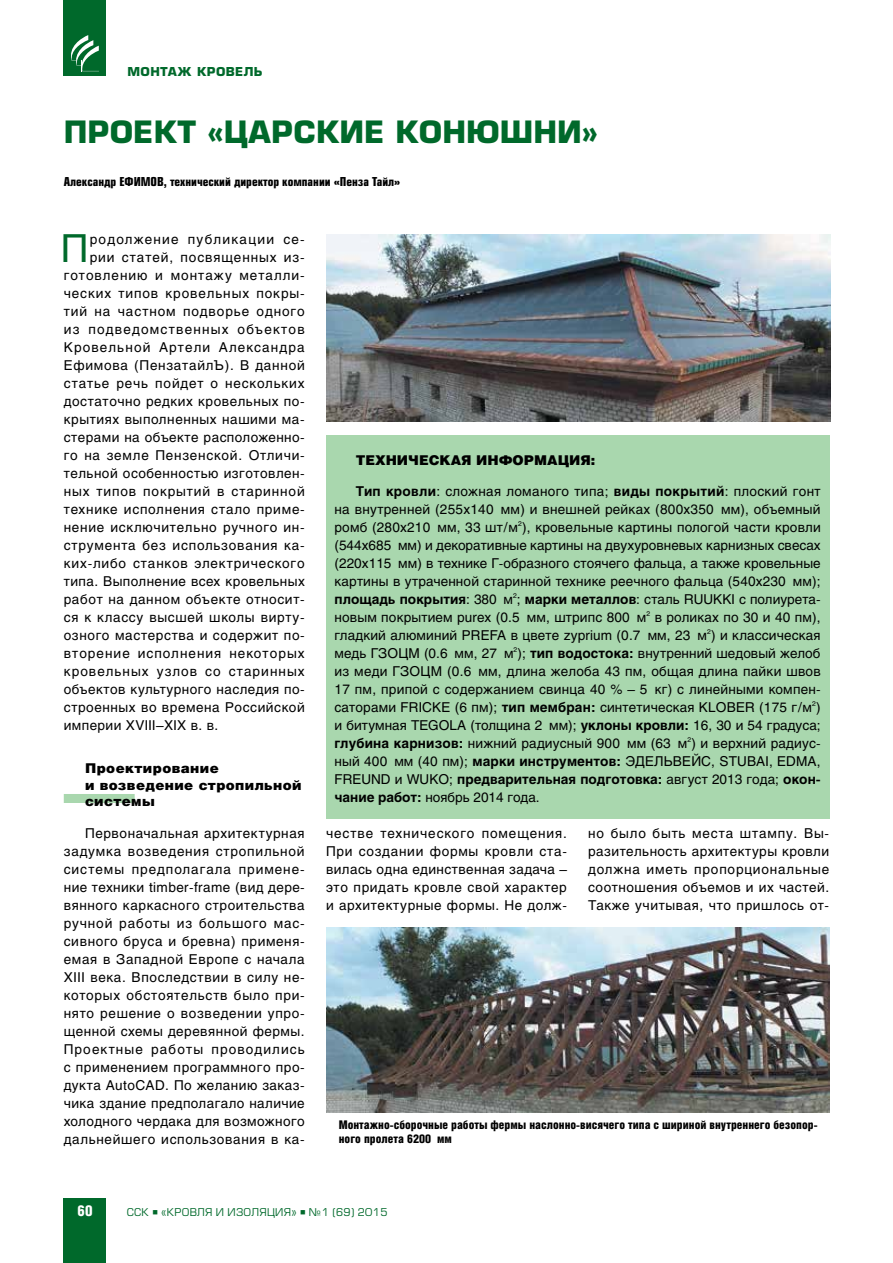
<style>
.page{position:relative;width:893px;height:1263px;background:#fff}
.page>*{position:absolute;margin:0;border:0;box-sizing:border-box;transform-origin:0 0}
.t1{font:38.25px "Helios";color:#00692b}
.t2{font:700 30px "Europe";color:#00692b}
.t3{font:900 15px "Helios Cond";color:#fff}
.t4{font:13.5px/18px "Helios";letter-spacing:.05em;color:#000;text-align:justify}
.t5{font:13.5px "Helios";letter-spacing:.03em;color:#000}
.t6{font:13.5px "Helios";letter-spacing:.075em;color:#000}
.t7{font:13.5px "Helios";letter-spacing:.09em;color:#000}
.t8{font:900 13.5px/16.2px "Helios";letter-spacing:.03em;color:#000}
.t9{font:13.5px "Helios";letter-spacing:.07em;color:#000}
.t10{font:13.5px "Helios";letter-spacing:.085em;color:#000}
.t11{font:900 13.5px "Helios";color:#000}
.t12{font:900 12px/14.4px "Helios Cond";color:#000}
.t13{font:700 12px "Europe Cond";color:#000}
.t14{font:700 12px "Europe";letter-spacing:.03em;color:#00692b}
.t15{font:10.5px "Europe";letter-spacing:.03em;color:#00692b}
.s1{font-weight:700}
</style>
<div class="page">
<div style="left:64px;top:1198px;width:42px;height:65px;background:#00692b"></div>
<div style="left:64px;top:0;width:42px;height:76px;background:#00692b"></div>
<svg style="left:71px;top:35px;width:28px;height:36px"></svg>
<div style="left:64px;top:794px;width:71px;height:9px;background:#a9d7ae"></div>
<div style="left:326px;top:435px;width:503px;height:384px;background:#a9d7ae"></div>
<img style="left:326px;top:235px;width:504px;height:186px">
<img style="left:326px;top:927px;width:503px;height:186px">
<p class="t14" style="left:128px;top:64px;width:137px">монтаж кровель</p>
<h2 class="t2" style="left:64px;top:114px;width:536px">ПРОЕКТ «ЦАРСКИЕ КОНЮШНИ»</h2>
<p class="t13" style="left:64px;top:174px;width:338px">Александр Ефимов, технический директор компании «Пенза Тайл»</p>
<h1 class="t1" style="left:61px;top:225px;width:29px">П</h1>
<p class="t7" style="left:90px;top:231px;width:216px">родолжение публикации се‑</p>
<p class="t4" style="left:90px;top:248px;width:217px">рии статей, посвященных из‑</p>
<p class="t9" style="left:64px;top:267px;width:242px">готовлению и монтажу металли‑</p>
<p class="t4" style="left:64px;top:284px;width:242px">ческих типов кровельных покры‑</p>
<p class="t4" style="left:64px;top:302px;width:242px">тий на частном подворье одного</p>
<p class="t7" style="left:64px;top:321px;width:242px">из подведомственных объектов</p>
<p class="t10" style="left:64px;top:339px;width:242px">Кровельной Артели Александра</p>
<p class="t4" style="left:64px;top:356px;width:242px">Ефимова (ПензатайлЪ). В данной</p>
<p class="t4" style="left:64px;top:374px;width:242px">статье речь пойдет о нескольких</p>
<p class="t4" style="left:64px;top:392px;width:242px">достаточно редких кровельных по‑</p>
<p class="t4" style="left:64px;top:410px;width:242px">крытиях выполненных нашими ма‑</p>
<p class="t5" style="left:64px;top:429px;width:242px">стерами на объекте расположенно‑</p>
<p class="t4" style="left:64px;top:446px;width:242px">го на земле Пензенской. Отличи‑</p>
<p class="t4" style="left:64px;top:464px;width:242px">тельной особенностью изготовлен‑</p>
<p class="t4" style="left:64px;top:482px;width:242px">ных типов покрытий в старинной</p>
<p class="t4" style="left:64px;top:500px;width:242px">технике исполнения стало приме‑</p>
<p class="t4" style="left:64px;top:518px;width:242px">нение исключительно ручного ин‑</p>
<p class="t4" style="left:64px;top:536px;width:242px">струмента без использования ка‑</p>
<p class="t4" style="left:64px;top:554px;width:242px">ких‑либо станков электрического</p>
<p class="t5" style="left:64px;top:573px;width:243px">типа. Выполнение всех кровельных</p>
<p class="t4" style="left:64px;top:590px;width:242px">работ на данном объекте относит‑</p>
<p class="t4" style="left:64px;top:608px;width:242px">ся к классу высшей школы вирту‑</p>
<p class="t4" style="left:64px;top:626px;width:242px">озного мастерства и содержит по‑</p>
<p class="t6" style="left:64px;top:645px;width:242px">вторение исполнения некоторых</p>
<p class="t6" style="left:64px;top:663px;width:242px">кровельных узлов со старинных</p>
<p class="t5" style="left:64px;top:681px;width:242px">объектов культурного наследия по‑</p>
<p class="t4" style="left:64px;top:698px;width:242px">строенных во времена Российской</p>
<p class="t5" style="left:64px;top:717px;width:156px">империи XVIII–XIX в. в.</p>
<p class="t8" style="left:85px;top:760px;width:218px">Проектирование<br>и возведение стропильной системы</p>
<p class="t4" style="left:64px;top:824px;width:243px;text-indent:21px">Первоначальная архитектурная задумка возведения стропильной системы предполагала примене‑ ние техники timber-frame (вид дере‑ вянного каркасного строительства ручной работы из большого мас‑ сивного бруса и бревна) применя‑ емая в Западной Европе с начала XIII века. Впоследствии в силу не‑ которых обстоятельств было при‑ нято решение о возведении упро‑ щенной схемы деревянной фермы.<br>Проектные работы проводились с применением программного про‑ дукта AutoCAD. По желанию заказ‑ чика здание предполагало наличие холодного чердака для возможного дальнейшего использования в ка‑</p>
<p class="t4" style="left:326px;top:824px;width:242px">честве технического помещения.<br>При создании формы кровли ста‑ вилась одна единственная задача – это придать кровле свой характер и архитектурные формы. Не долж‑</p>
<p class="t4" style="left:588px;top:824px;width:242px">но было быть места штампу. Вы‑ разительность архитектуры кровли должна иметь пропорциональные соотношения объемов и их частей.<br>Также учитывая, что пришлось от‑</p>
<p class="t11" style="left:356px;top:452px;width:241px">ТЕХНИЧЕСКАЯ ИНФОРМАЦИЯ:</p>
<p class="t4" style="left:334px;top:482px;width:488px;text-indent:21px"><span class="s1">Тип кровли</span>: сложная ломаного типа; <span class="s1">виды покрытий</span>: плоский гонт на внутренней (255х140 мм) и внешней рейках (800х350 мм), объемный ромб (280х210 мм, 33 шт/м<sup>2</sup>), кровельные картины пологой части кровли (544х685 мм) и декоративные картины на двухуровневых карнизных свесах (220х115 мм) в технике Г-образного стоячего фальца, а также кровельные картины в утраченной старинной технике реечного фальца (540х230 мм); <span class="s1">площадь покрытия</span>: 380 м<sup>2</sup>; <span class="s1">марки металлов</span>: сталь RUUKKI с полиурета‑ новым покрытием purex (0.5 мм, штрипс 800 м<sup>2</sup> в роликах по 30 и 40 пм), гладкий алюминий PREFA в цвете zyprium (0.7 мм, 23 м<sup>2</sup>) и классическая медь ГЗОЦМ (0.6 мм, 27 м<sup>2</sup>); <span class="s1">тип водостока:</span> внутренний шедовый желоб из меди ГЗОЦМ (0.6 мм, длина желоба 43 пм, общая длина пайки швов 17 пм, припой с содержанием свинца 40 % – 5 кг) с линейными компен‑ саторами FRICKE (6 пм); <span class="s1">тип мембран:</span> синтетическая KLOBER (175 г/м<sup>2</sup>) и битумная TEGOLA (толщина 2 мм); <span class="s1">уклоны кровли:</span> 16, 30 и 54 градуса; <span class="s1">глубина карнизов:</span> нижний радиусный 900 мм (63 м<sup>2</sup>) и верхний радиус‑ ный 400 мм (40 пм); <span class="s1">марки инструментов:</span> ЭДЕЛЬВЕЙС, STUBAI, EDMA, FREUND и WUKO; <span class="s1">предварительная подготовка:</span> август 2013 года; <span class="s1">окон&shy;чание работ:</span> ноябрь 2014 года.</p>
<p class="t12" style="left:339px;top:1117px;width:480px">Монтажно-сборочные работы фермы наслонно-висячего типа с шириной внутреннего безопор&shy;ного пролета 6200 мм</p>
<p class="t3" style="left:78px;top:1202px;width:17px">60</p>
<p class="t15" style="left:127px;top:1206px;width:262px">ССК ■ «Кровля и Изоляция» ■ №1 (69) 2015</p>
</div>
